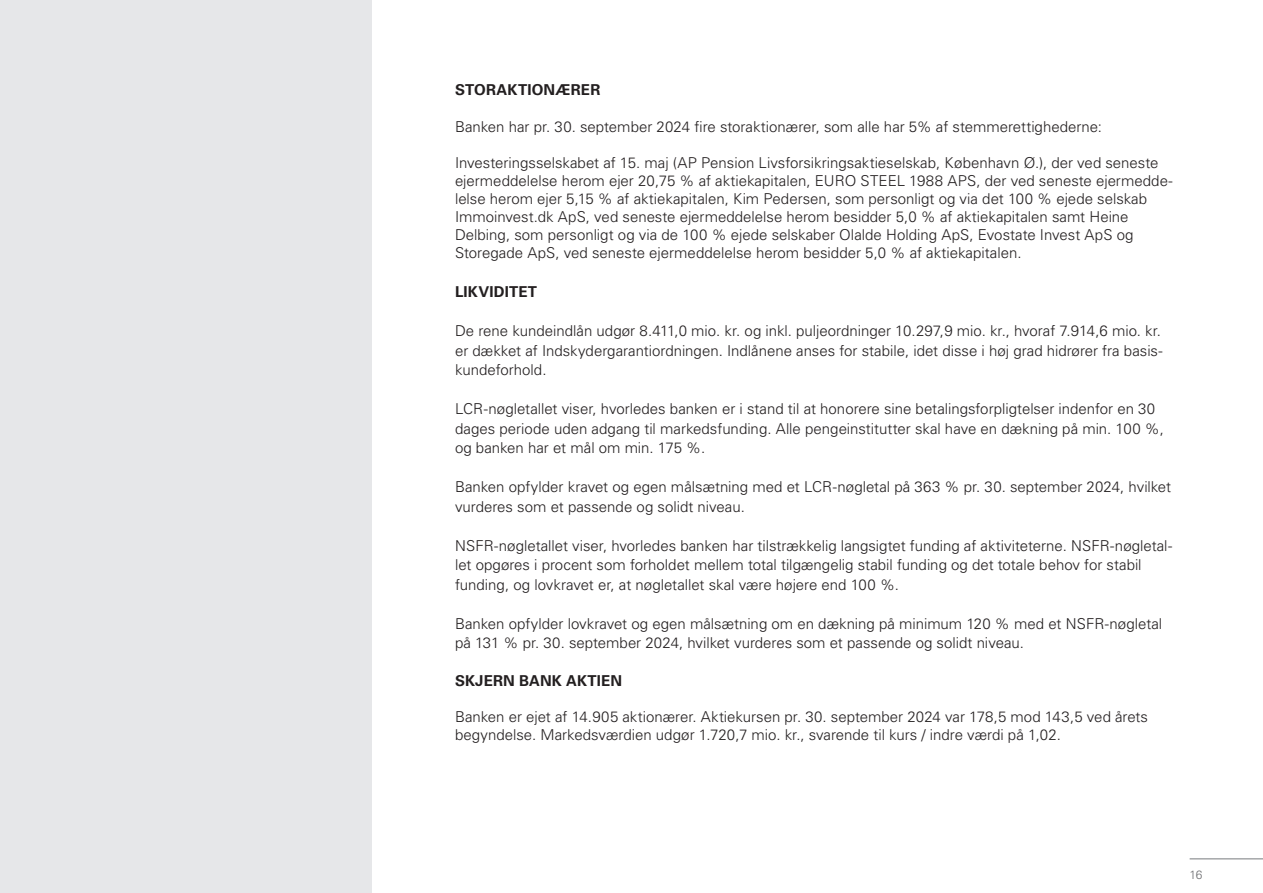
<style>
.page{position:relative;width:1263px;height:893px;background:#fff}
.page>*{position:absolute;margin:0;border:0;box-sizing:border-box;transform-origin:0 0}
.Brødtekst-10{font:300 15px/19.5px "Univers LT Std";color:#231f20}
.Brødtekst-10-2{font:700 15px "Univers LT Std";letter-spacing:.01em;color:#231f20}
.t1{font:300 12px "Univers LT Std";color:#6c6d70}
</style>
<div class="page">
<hr style="left:1189px;top:858px;width:74px;height:1px;background:#808285">
<div style="left:0;top:0;width:371px;height:892px;background:#e6e7e9"></div>
<p class="Brødtekst-10-2" style="left:455px;top:81px;width:147px">STORAKTIONÆRER</p>
<p class="Brødtekst-10" style="left:455px;top:117px;width:648px">Banken har pr. 30. september 2024 fire storaktionærer, som alle har 5% af stemmerettighederne:</p>
<p class="Brødtekst-10" style="left:455px;top:154px;width:719px;line-height:18px">Investeringsselskabet af 15. maj (AP Pension Livsforsikringsaktieselskab, København Ø.), der ved seneste ejermeddelelse herom ejer 20,75 % af aktiekapitalen, EURO STEEL 1988 APS, der ved seneste ejermedde&shy;lelse herom ejer 5,15 % af aktiekapitalen, Kim Pedersen, som personligt og via det 100 % ejede selskab Immoinvest.dk ApS, ved seneste ejermeddelelse herom besidder 5,0 % af aktiekapitalen samt Heine Delbing, som personligt og via de 100 % ejede selskaber Olalde Holding ApS, Evostate Invest ApS og Storegade ApS, ved seneste ejermeddelelse herom besidder 5,0 % af aktiekapitalen.</p>
<p class="Brødtekst-10-2" style="left:455px;top:283px;width:84px">LIKVIDITET</p>
<p class="Brødtekst-10" style="left:455px;top:321px;width:709px;text-align:justify">De rene kundeindlån udgør 8.411,0 mio. kr. og inkl. puljeordninger 10.297,9 mio. kr., hvoraf 7.914,6 mio. kr. er dækket af Indskydergarantiordningen. Indlånene anses for stabile, idet disse i høj grad hidrører fra basis&shy;kundeforhold.</p>
<p class="Brødtekst-10" style="left:455px;top:399px;width:710px">LCR-nøgletallet viser, hvorledes banken er i stand til at honorere sine betalingsforpligtelser indenfor en 30 dages periode uden adgang til markedsfunding. Alle pengeinstitutter skal have en dækning på min. 100 %, og banken har et mål om min. 175 %.</p>
<p class="Brødtekst-10" style="left:455px;top:477px;width:717px">Banken opfylder kravet og egen målsætning med et LCR-nøgletal på 363 % pr. 30. september 2024, hvilket vurderes som et passende og solidt niveau.</p>
<p class="Brødtekst-10" style="left:455px;top:536px;width:719px">NSFR-nøgletallet viser, hvorledes banken har tilstrækkelig langsigtet funding af aktiviteterne. NSFR-nøgletal&shy;let opgøres i procent som forholdet mellem total tilgængelig stabil funding og det totale behov for stabil funding, og lovkravet er, at nøgletallet skal være højere end 100 %.</p>
<p class="Brødtekst-10" style="left:455px;top:614px;width:709px">Banken opfylder lovkravet og egen målsætning om en dækning på minimum 120 % med et NSFR-nøgletal på 131 % pr. 30. september 2024, hvilket vurderes som et passende og solidt niveau.</p>
<p class="Brødtekst-10-2" style="left:455px;top:672px;width:169px">SKJERN BANK AKTIEN</p>
<p class="Brødtekst-10" style="left:455px;top:708px;width:695px;line-height:18px">Banken er ejet af 14.905 aktionærer. Aktiekursen pr. 30. september 2024 var 178,5 mod 143,5 ved årets begyndelse. Markedsværdien udgør 1.720,7 mio. kr., svarende til kurs / indre værdi på 1,02.</p>
<p class="t1" style="left:1189px;top:867px;width:14px">16</p>
</div>
